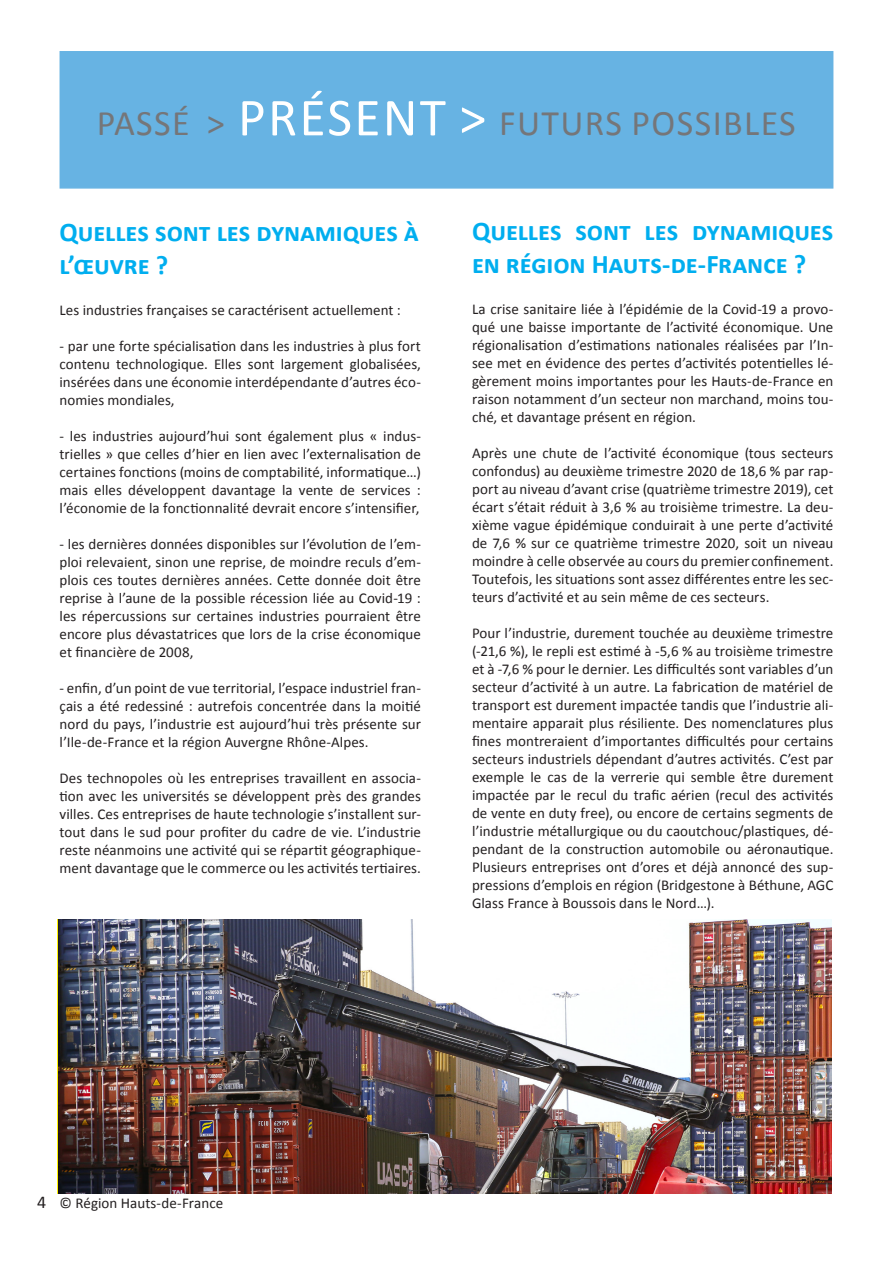
<style>
.page{position:relative;width:893px;height:1263px;background:#fff}
.page>*{position:absolute;margin:0;border:0;box-sizing:border-box;transform-origin:0 0}
.t1{font:36px "Calibri";letter-spacing:.04em;color:#757679}
.t2{font:700 27px/32.4px "Calibri";letter-spacing:-.005em;color:#00aeef}
.t3{font:18px "Calibri";color:#231f20}
.TEXTE{font:15px/18px "Calibri";letter-spacing:.005em;color:#231f20;text-align:justify}
.s1{font-size:54px;color:#fff}
</style>
<div class="page">
<div style="left:60px;top:51px;width:773px;height:138px;background:#67b3e3;border:2px solid #67b3e3"></div>
<img style="left:58px;top:919px;width:773px;height:275px">
<p class="t1" style="left:97px;top:101px;width:701px">PASSÉ &gt; <span class="s1">PRÉSENT &gt;</span> FUTURS POSSIBLES</p>
<p class="t2" style="left:60px;top:216px;width:360px">Quelles sont les dynamiques à l’œuvre ?</p>
<p class="TEXTE" style="left:60px;top:301px;width:343px">Les industries françaises se caractérisent actuellement :</p>
<p class="TEXTE" style="left:60px;top:337px;width:363px">- par une forte spécialisation dans les industries à plus fort contenu technologique. Elles sont largement globalisées, insérées dans une économie interdépendante d’autres éco&shy;nomies mondiales,</p>
<p class="TEXTE" style="left:60px;top:427px;width:363px">- les industries aujourd’hui sont également plus « indus&shy;trielles » que celles d’hier en lien avec l’externalisation de certaines fonctions (moins de comptabilité, informatique…) mais elles développent davantage la vente de services : l’économie de la fonctionnalité devrait encore s’intensifier,</p>
<p class="TEXTE" style="left:60px;top:535px;width:363px">- les dernières données disponibles sur l’évolution de l’em&shy;ploi relevaient, sinon une reprise, de moindre reculs d’em&shy;plois ces toutes dernières années. Cette donnée doit être reprise à l’aune de la possible récession liée au Covid-19 : les répercussions sur certaines industries pourraient être encore plus dévastatrices que lors de la crise économique et financière de 2008,</p>
<p class="TEXTE" style="left:60px;top:679px;width:363px">- enfin, d’un point de vue territorial, l’espace industriel fran&shy;çais a été redessiné : autrefois concentrée dans la moitié nord du pays, l’industrie est aujourd’hui très présente sur l’Ile-de-France et la région Auvergne Rhône-Alpes.</p>
<p class="TEXTE" style="left:60px;top:769px;width:363px">Des technopoles où les entreprises travaillent en associa&shy;tion avec les universités se développent près des grandes villes. Ces entreprises de haute technologie s’installent sur&shy;tout dans le sud pour profiter du cadre de vie. L’industrie reste néanmoins une activité qui se répartit géographique&shy;ment davantage que le commerce ou les activités tertiaires.</p>
<p class="t2" style="left:472px;top:215px;width:363px">Quelles sont les dynamiques en région Hauts-de-France ?</p>
<p class="TEXTE" style="left:472px;top:300px;width:363px">La crise sanitaire liée à l’épidémie de la Covid-19 a provo&shy;qué une baisse importante de l’activité économique. Une régionalisation d’estimations nationales réalisées par l’In&shy;see met en évidence des pertes d’activités potentielles lé&shy;gèrement moins importantes pour les Hauts-de-France en raison notamment d’un secteur non marchand, moins tou&shy;ché, et davantage présent en région.</p>
<p class="TEXTE" style="left:472px;top:444px;width:363px">Après une chute de l’activité économique (tous secteurs confondus) au deuxième trimestre 2020 de 18,6 % par rap&shy;port au niveau d’avant crise (quatrième trimestre 2019), cet écart s’était réduit à 3,6 % au troisième trimestre. La deu&shy;xième vague épidémique conduirait à une perte d’activité de 7,6 % sur ce quatrième trimestre 2020, soit un niveau moindre à celle observée au cours du premier confinement.<br>Toutefois, les situations sont assez différentes entre les sec&shy;teurs d’activité et au sein même de ces secteurs.</p>
<p class="TEXTE" style="left:472px;top:624px;width:363px">Pour l’industrie, durement touchée au deuxième trimestre (-21,6 %), le repli est estimé à -5,6 % au troisième trimestre et à -7,6 % pour le dernier. Les difficultés sont variables d’un secteur d’activité à un autre. La fabrication de matériel de transport est durement impactée tandis que l’industrie ali&shy;mentaire apparait plus résiliente. Des nomenclatures plus fines montreraient d’importantes difficultés pour certains secteurs industriels dépendant d’autres activités. C’est par exemple le cas de la verrerie qui semble être durement impactée par le recul du trafic aérien (recul des activités de vente en duty free), ou encore de certains segments de l’industrie métallurgique ou du caoutchouc/plastiques, dé&shy;pendant de la construction automobile ou aéronautique.<br>Plusieurs entreprises ont d’ores et déjà annoncé des sup&shy;pressions d’emplois en région (Bridgestone à Béthune, AGC Glass France à Boussois dans le Nord…).</p>
<p class="t3" style="left:37px;top:1191px;width:11px">4</p>
<p class="TEXTE" style="left:60px;top:1194px;width:165px">© Région Hauts-de-France</p>
</div>
